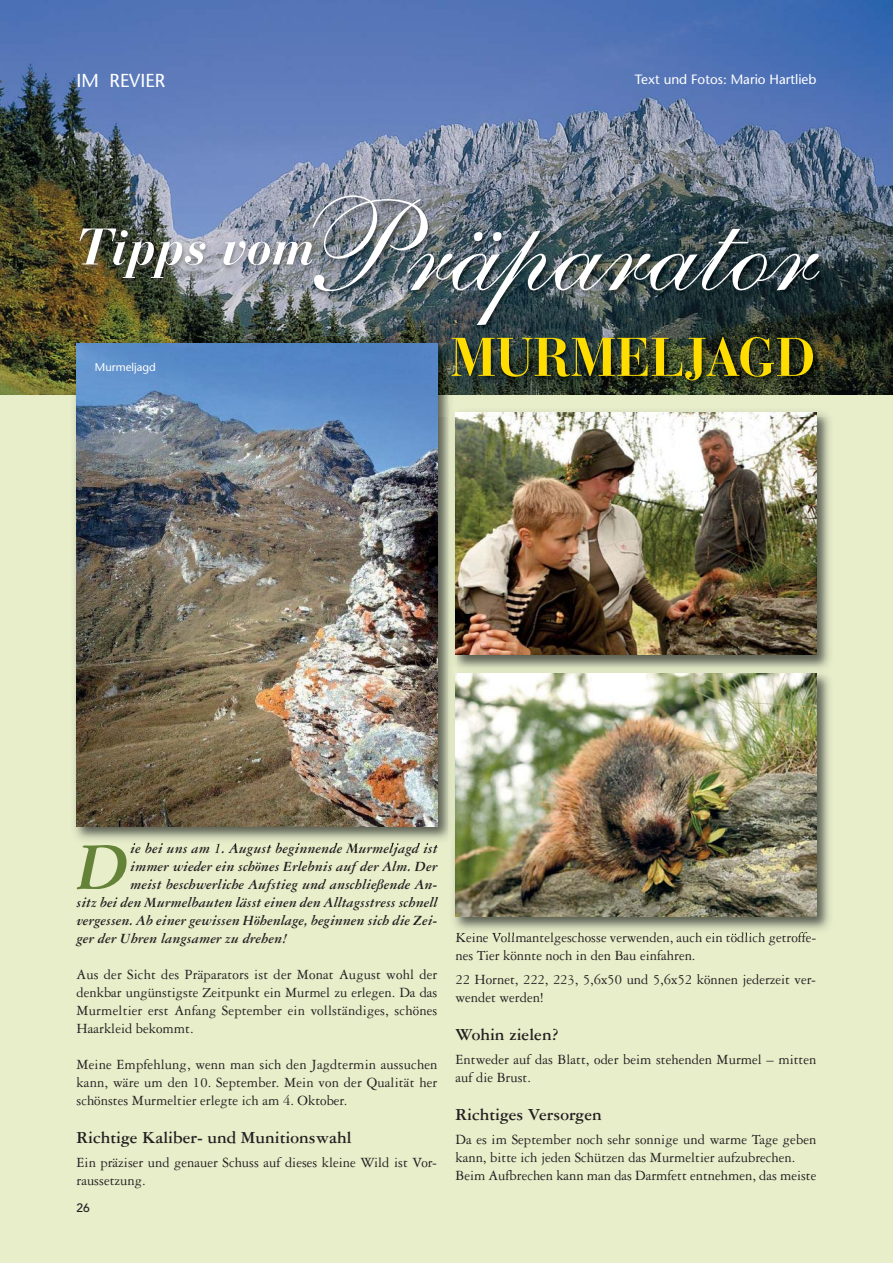
<style>
.page{position:relative;width:893px;height:1263px;background:#e8eeca}
.page>*{position:absolute;margin:0;border:0;box-sizing:border-box;transform-origin:0 0}
.t1{font:132px "Shelley Allegro Script";color:#fff}
.t2{font:italic 700 71.1px "Garamond 3 LT Std";color:#648338}
.t3{font:700 54px "Bauer Bodoni Std";color:#fd0;scale:.95 1}
.t4{font:italic 700 51px "Bauer Bodoni Std";color:#fff}
.t5{font:18.75px "Stone Sans";color:#fff}
.t6{font:700 18px "Garamond 3 LT Std";color:#231f20}
.t7{font:15px/18px "Garamond 3 LT Std";color:#231f20}
.t8{font:italic 700 15px "Garamond 3 LT Std";color:#231f20}
.t9{font:13.5px "Stone Sans";color:#fff}
.t10{font:500 12px "Avenir LT Std";color:#231f20}
.t11{font:11.25px "Stone Sans";color:#fff}
</style>
<div class="page">
<img style="left:0;top:0;width:893px;height:395px">
<img style="left:64px;top:216px;width:107px;height:123px">
<img style="left:171px;top:185px;width:722px;height:190px">
<img style="left:171px;top:216px;width:316px;height:109px">
<img style="left:171px;top:325px;width:661px;height:14px">
<img style="left:171px;top:239px;width:142px;height:28px">
<img style="left:74px;top:395px;width:375px;height:451px">
<img style="left:70px;top:336px;width:101px;height:59px">
<img style="left:171px;top:339px;width:286px;height:56px">
<img style="left:77px;top:845px;width:49px;height:1px">
<img style="left:131px;top:843px;width:51px;height:3px">
<img style="left:77px;top:343px;width:360px;height:484px">
<img style="left:457px;top:416px;width:373px;height:258px">
<div style="left:449px;top:417px;width:8px;height:250px;background:#dfe6c3"></div>
<img style="left:455px;top:416px;width:361px;height:239px">
<img style="left:449px;top:674px;width:381px;height:261px">
<img style="left:456px;top:933px;width:45px;height:2px">
<img style="left:455px;top:674px;width:361px;height:242px">
<img style="left:457px;top:339px;width:375px;height:77px">
<img style="left:331px;top:325px;width:276px;height:1px">
<img style="left:437px;top:395px;width:12px;height:21px">
<img style="left:331px;top:339px;width:106px;height:77px">
<img style="left:331px;top:336px;width:126px;height:3px">
<svg style="left:449px;top:395px;width:1px;height:21px"></svg>
<img style="left:455px;top:412px;width:361px;height:4px">
<p class="t5" style="left:76px;top:73px;width:90px">IM REVIER</p>
<p class="t9" style="left:635px;top:74px;width:183px">Text und Fotos: Mario Hartlieb</p>
<h1 class="t1" style="left:304px;top:211px;width:514px">Präparator</h1>
<h3 class="t4" style="left:75px;top:227px;width:241px">Tipps vom</h3>
<p class="t11" style="left:95px;top:363px;width:62px">Murmeljagd</p>
<h3 class="t3" style="left:450px;top:335px;width:386px">MURMELJAGD</h3>
<h2 class="t2" style="left:77px;top:842px;width:55px">D</h2>
<p class="t8" style="left:130px;top:843px;width:309px">ie bei uns am 1. August beginnende Murmeljagd ist</p>
<p class="t8" style="left:130px;top:861px;width:309px">immer wieder ein schönes Erlebnis auf der Alm. Der</p>
<p class="t8" style="left:130px;top:879px;width:309px">meist beschwerliche Aufstieg und anschließende An-</p>
<p class="t8" style="left:77px;top:897px;width:362px">sitz bei den Murmelbauten lässt einen den Alltagsstress schnell</p>
<p class="t8" style="left:77px;top:915px;width:362px">vergessen. Ab einer gewissen Höhenlage, beginnen sich die Zei-</p>
<p class="t8" style="left:77px;top:933px;width:213px">ger der Uhren langsamer zu drehen!</p>
<p class="t7" style="left:77px;top:966px;width:362px;text-align:justify">Aus der Sicht des Präparators ist der Monat August wohl der denkbar ungünstigste Zeitpunkt ein Murmel zu erlegen. Da das Murmeltier erst Anfang September ein vollständiges, schönes Haarkleid bekommt.</p>
<p class="t7" style="left:77px;top:1056px;width:362px;text-align:justify">Meine Empfehlung, wenn man sich den Jagdtermin aussuchen kann, wäre um den 10. September. Mein von der Qualität her schönstes Murmeltier erlegte ich am 4. Oktober.</p>
<p class="t6" style="left:77px;top:1131px;width:277px">Richtige Kaliber- und Munitionswahl</p>
<p class="t7" style="left:77px;top:1154px;width:362px">Ein präziser und genauer Schuss auf dieses kleine Wild ist Vor&shy;raussetzung.</p>
<p class="t10" style="left:77px;top:1203px;width:15px">26</p>
<p class="t7" style="left:455px;top:930px;width:362px">Keine Vollmantelgeschosse verwenden, auch ein tödlich getroffe&shy;nes Tier könnte noch in den Bau einfahren.</p>
<p class="t7" style="left:455px;top:972px;width:362px">22 Hornet, 222, 223, 5,6x50 und 5,6x52 können jederzeit ver&shy;wendet werden!</p>
<p class="t6" style="left:455px;top:1028px;width:104px">Wohin zielen?</p>
<p class="t7" style="left:455px;top:1052px;width:362px">Entweder auf das Blatt, oder beim stehenden Murmel – mitten auf die Brust.</p>
<p class="t6" style="left:455px;top:1108px;width:148px">Richtiges Versorgen</p>
<p class="t7" style="left:455px;top:1132px;width:362px">Da es im September noch sehr sonnige und warme Tage geben kann, bitte ich jeden Schützen das Murmeltier aufzubrechen.<br>Beim Aufbrechen kann man das Darmfett entnehmen, das meiste</p>
</div>
